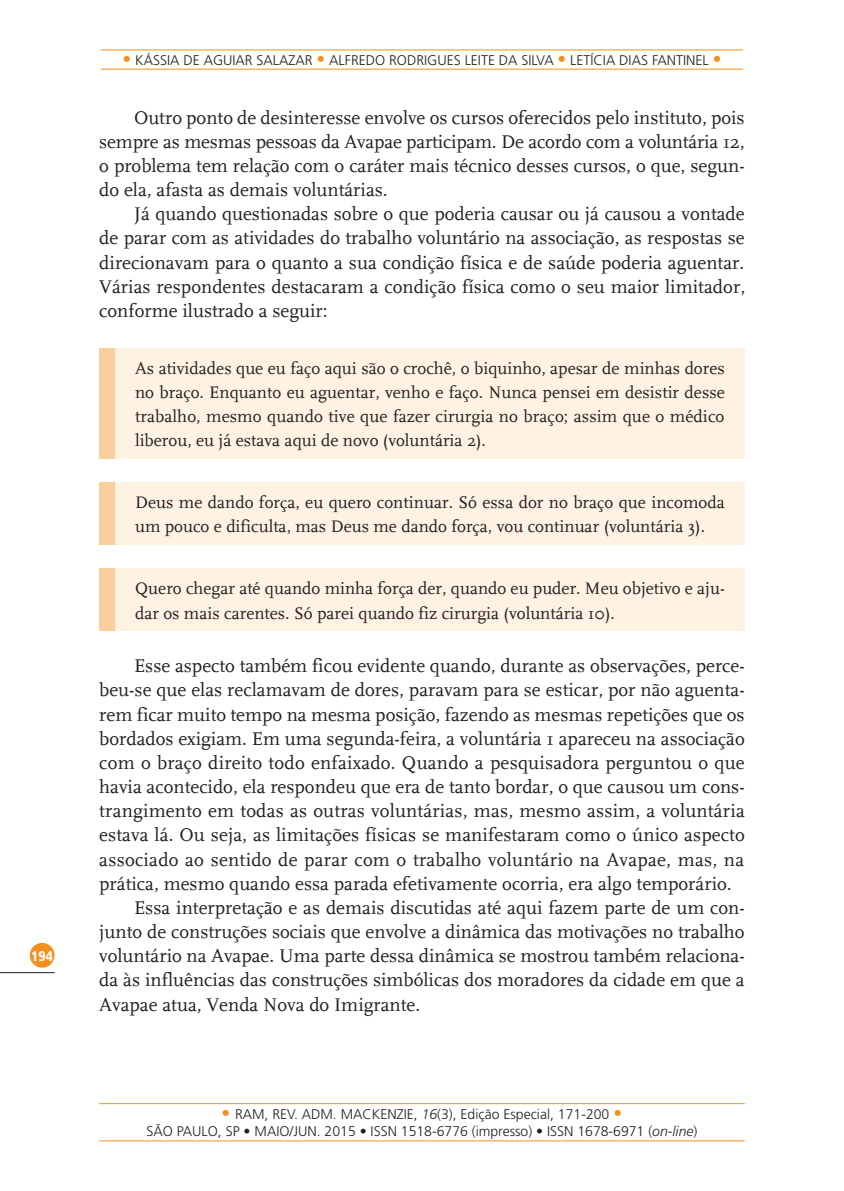
<style>
.page{position:relative;width:844px;height:1191px;background:#fff}
.page>*{position:absolute;margin:0;border:0;box-sizing:border-box;transform-origin:0 0}
.t1{font:19.25px/24.2px "FF Scala Definitiver";color:#231f20;text-align:justify}
.t2{font:17.5px/24.2px "FF Scala Definitiver";color:#231f20}
.t3{font:300 14px/16.8px "Frutiger LT Std";color:#231f20;text-align:center}
.t4{font:900 condensed 14px "Frutiger LT Std";color:#fff}
.s1{font-size:17.5px;color:#f4901d}
.s2{font-style:italic}
</style>
<div class="page">
<div style="left:30px;top:943px;width:25px;height:24px;background:#f4901d;border-radius:50%"></div>
<hr style="left:0;top:972px;width:55px;height:1px;background:#231f20">
<hr style="left:99px;top:1140px;width:645px;height:1px;background:#f4901d">
<hr style="left:99px;top:1103px;width:645px;height:1px;background:#f4901d">
<hr style="left:101px;top:49px;width:641px;height:1px;background:#f4901d">
<hr style="left:101px;top:69px;width:641px;height:1px;background:#f4901d">
<div style="left:99px;top:348px;width:16px;height:110px;background:#fcce9d"></div>
<div style="left:115px;top:348px;width:629px;height:110px;background:#fef2e3"></div>
<div style="left:99px;top:482px;width:16px;height:63px;background:#fcce9d"></div>
<div style="left:115px;top:482px;width:629px;height:63px;background:#fef2e3"></div>
<div style="left:99px;top:569px;width:16px;height:62px;background:#fcce9d"></div>
<div style="left:115px;top:569px;width:629px;height:62px;background:#fef2e3"></div>
<p class="t4" style="left:31px;top:947px;width:23px">194</p>
<p class="t3" style="left:122px;top:51px;width:600px"><span class="s1">•</span> KÁSSIA DE AGUIAR SALAZAR <span class="s1">•</span> ALFREDO RODRIGUES LEITE DA SILVA <span class="s1">•</span> LETÍCIA DIAS FANTINEL <span class="s1">•</span></p>
<p class="t1" style="left:99px;top:106px;width:646px;text-indent:35px">Outro ponto de desinteresse envolve os cursos oferecidos pelo instituto, pois sempre as mesmas pessoas da Avapae participam. De acordo com a voluntária 12, o problema tem relação com o caráter mais técnico desses cursos, o que, segun&shy;do ela, afasta as demais voluntárias.</p>
<p class="t1" style="left:99px;top:202px;width:647px;text-indent:35px">Já quando questionadas sobre o que poderia causar ou já causou a vontade de parar com as atividades do trabalho voluntário na associação, as respostas se direcionavam para o quanto a sua condição física e de saúde poderia aguentar.<br>Várias respondentes destacaram a condição física como o seu maior limitador, conforme ilustrado a seguir:</p>
<p class="t2" style="left:135px;top:356px;width:591px;text-align:justify">As atividades que eu faço aqui são o crochê, o biquinho, apesar de minhas dores no braço. Enquanto eu aguentar, venho e faço. Nunca pensei em desistir desse trabalho, mesmo quando tive que fazer cirurgia no braço; assim que o médico liberou, eu já estava aqui de novo (voluntária 2).</p>
<p class="t2" style="left:135px;top:491px;width:591px">Deus me dando força, eu quero continuar. Só essa dor no braço que incomoda um pouco e dificulta, mas Deus me dando força, vou continuar (voluntária 3).</p>
<p class="t2" style="left:135px;top:577px;width:591px">Quero chegar até quando minha força der, quando eu puder. Meu objetivo e aju&shy;dar os mais carentes. Só parei quando fiz cirurgia (voluntária 10).</p>
<p class="t1" style="left:134px;top:654px;width:612px">Esse aspecto também ficou evidente quando, durante as observações, perce-</p>
<p class="t1" style="left:99px;top:678px;width:646px">beu-se que elas reclamavam de dores, paravam para se esticar, por não aguenta-</p>
<p class="t1" style="left:99px;top:702px;width:646px">rem ficar muito tempo na mesma posição, fazendo as mesmas repetições que os</p>
<p class="t1" style="left:99px;top:727px;width:646px">bordados exigiam. Em uma segunda-feira, a voluntária 1 apareceu na associação</p>
<p class="t1" style="left:99px;top:751px;width:646px">com o braço direito todo enfaixado. Quando a pesquisadora perguntou o que</p>
<p class="t1" style="left:99px;top:775px;width:646px">havia acontecido, ela respondeu que era de tanto bordar, o que causou um cons-</p>
<p class="t1" style="left:99px;top:799px;width:647px">trangimento em todas as outras voluntárias, mas, mesmo assim, a voluntária</p>
<p class="t1" style="left:99px;top:823px;width:646px">estava lá. Ou seja, as limitações físicas se manifestaram como o único aspecto</p>
<p class="t1" style="left:99px;top:847px;width:646px">associado ao sentido de parar com o trabalho voluntário na Avapae, mas, na</p>
<p class="t1" style="left:99px;top:871px;width:633px">prática, mesmo quando essa parada efetivamente ocorria, era algo temporário.</p>
<p class="t1" style="left:134px;top:896px;width:612px">Essa interpretação e as demais discutidas até aqui fazem parte de um con-</p>
<p class="t1" style="left:99px;top:920px;width:646px">junto de construções sociais que envolve a dinâmica das motivações no trabalho</p>
<p class="t1" style="left:99px;top:944px;width:646px">voluntário na Avapae. Uma parte dessa dinâmica se mostrou também relaciona-</p>
<p class="t1" style="left:99px;top:968px;width:646px">da às influências das construções simbólicas dos moradores da cidade em que a</p>
<p class="t1" style="left:99px;top:992px;width:322px">Avapae atua, Venda Nova do Imigrante.</p>
<p class="t3" style="left:146px;top:1106px;width:552px"><span class="s1">•</span> RAM, REV. ADM. MACKENZIE, <span class="s2">16</span>(3), Edição Especial, 171-200 <span class="s1">•<br></span>SÃO PAULO, SP • MAIO/JUN. 2015 • ISSN 1518-6776 (impresso) • ISSN 1678-6971 (<span class="s2">on-line</span>)</p>
</div>
